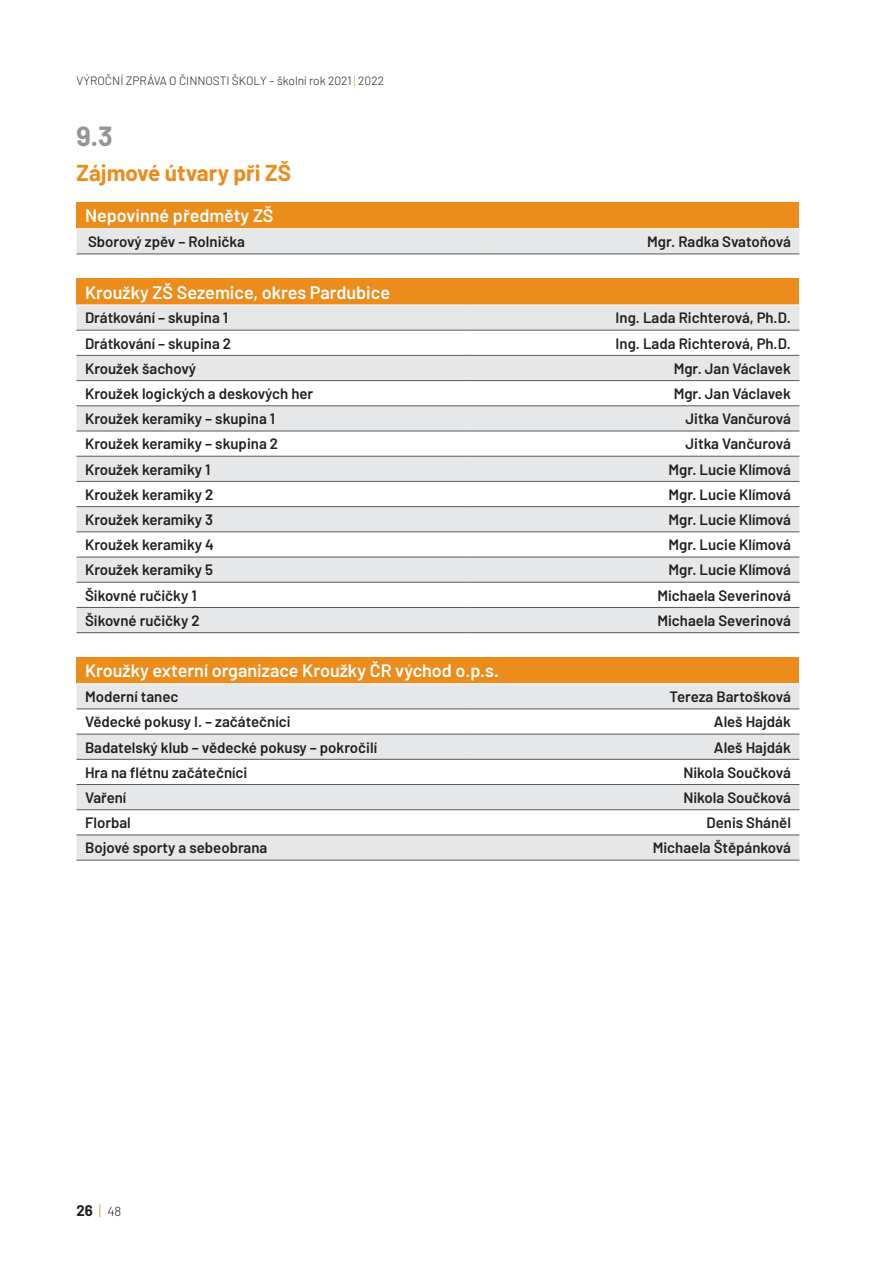
<style>
.page{position:relative;width:893px;height:1263px;background:#fff}
.page>*{position:absolute;margin:0;border:0;box-sizing:border-box;transform-origin:0 0}
.t1{font:700 27px "Barlow";color:#939598}
.t2{font:700 22.5px "Barlow";color:#eb8c1b}
.t3{font:600 18px "Barlow";color:#fff}
.t4{font:600 15px "Barlow";color:#231f20}
.t5{font:700 15px "Barlow";color:#231f20}
.t6{font:300 12px "Barlow";color:#231f20}
.s1{color:#eb8c1b}
.s2{font-weight:300;color:#eb8c1b}
.s3{font-weight:300;font-size:13.2px}
</style>
<div class="page">
<div style="left:77px;top:202px;width:722px;height:27px;background:#eb8c1b"></div>
<div style="left:77px;top:229px;width:722px;height:24px;background:#e6e7e9"></div>
<hr style="left:77px;top:253px;width:406px;height:1px;background:#57585a">
<hr style="left:483px;top:253px;width:316px;height:1px;background:#57585a">
<hr style="left:77px;top:228px;width:406px;height:1px;background:#fff">
<hr style="left:483px;top:228px;width:316px;height:1px;background:#fff">
<div style="left:77px;top:278px;width:722px;height:27px;background:#eb8c1b"></div>
<div style="left:77px;top:305px;width:722px;height:327px;background:#e6e7e9"></div>
<svg style="left:77px;top:331px;width:722px;height:276px"></svg>
<hr style="left:77px;top:632px;width:394px;height:1px;background:#57585a">
<hr style="left:471px;top:632px;width:328px;height:1px;background:#57585a">
<hr style="left:77px;top:304px;width:394px;height:1px;background:#fff">
<hr style="left:471px;top:304px;width:328px;height:1px;background:#fff">
<hr style="left:77px;top:330px;width:394px;height:1px;background:#57585a">
<hr style="left:471px;top:330px;width:328px;height:1px;background:#57585a">
<hr style="left:77px;top:355px;width:394px;height:1px;background:#57585a">
<hr style="left:471px;top:355px;width:328px;height:1px;background:#57585a">
<hr style="left:77px;top:380px;width:394px;height:1px;background:#57585a">
<hr style="left:471px;top:380px;width:328px;height:1px;background:#57585a">
<hr style="left:77px;top:405px;width:394px;height:1px;background:#57585a">
<hr style="left:471px;top:405px;width:328px;height:1px;background:#57585a">
<hr style="left:77px;top:431px;width:394px;height:1px;background:#57585a">
<hr style="left:471px;top:431px;width:328px;height:1px;background:#57585a">
<hr style="left:77px;top:456px;width:394px;height:1px;background:#57585a">
<hr style="left:471px;top:456px;width:328px;height:1px;background:#57585a">
<hr style="left:77px;top:481px;width:394px;height:1px;background:#57585a">
<hr style="left:471px;top:481px;width:328px;height:1px;background:#57585a">
<hr style="left:77px;top:506px;width:394px;height:1px;background:#57585a">
<hr style="left:471px;top:506px;width:328px;height:1px;background:#57585a">
<hr style="left:77px;top:532px;width:394px;height:1px;background:#57585a">
<hr style="left:471px;top:532px;width:328px;height:1px;background:#57585a">
<hr style="left:77px;top:557px;width:394px;height:1px;background:#57585a">
<hr style="left:471px;top:557px;width:328px;height:1px;background:#57585a">
<hr style="left:77px;top:582px;width:394px;height:1px;background:#57585a">
<hr style="left:471px;top:582px;width:328px;height:1px;background:#57585a">
<hr style="left:77px;top:607px;width:394px;height:1px;background:#57585a">
<hr style="left:471px;top:607px;width:328px;height:1px;background:#57585a">
<div style="left:77px;top:657px;width:722px;height:27px;background:#eb8c1b"></div>
<div style="left:77px;top:684px;width:722px;height:176px;background:#e6e7e9"></div>
<svg style="left:77px;top:710px;width:722px;height:125px"></svg>
<hr style="left:77px;top:683px;width:394px;height:1px;background:#fff">
<hr style="left:471px;top:683px;width:328px;height:1px;background:#fff">
<hr style="left:77px;top:709px;width:394px;height:1px;background:#57585a">
<hr style="left:471px;top:709px;width:328px;height:1px;background:#57585a">
<hr style="left:77px;top:734px;width:394px;height:1px;background:#57585a">
<hr style="left:471px;top:734px;width:328px;height:1px;background:#57585a">
<hr style="left:77px;top:759px;width:394px;height:1px;background:#57585a">
<hr style="left:471px;top:759px;width:328px;height:1px;background:#57585a">
<hr style="left:77px;top:784px;width:394px;height:1px;background:#57585a">
<hr style="left:471px;top:784px;width:328px;height:1px;background:#57585a">
<hr style="left:77px;top:809px;width:394px;height:1px;background:#57585a">
<hr style="left:471px;top:809px;width:328px;height:1px;background:#57585a">
<hr style="left:77px;top:835px;width:394px;height:1px;background:#57585a">
<hr style="left:471px;top:835px;width:328px;height:1px;background:#57585a">
<hr style="left:77px;top:860px;width:394px;height:1px;background:#57585a">
<hr style="left:471px;top:860px;width:328px;height:1px;background:#57585a">
<p class="t6" style="left:77px;top:72px;width:309px">VÝROČNÍ ZPRÁVA O ČINNOSTI ŠKOLY – školní rok 2021 <span class="s1">|</span> 2022</p>
<h1 class="t1" style="left:77px;top:116px;width:38px">9.3</h1>
<h2 class="t2" style="left:77px;top:156px;width:216px">Zájmové útvary při ZŠ</h2>
<p class="t3" style="left:85px;top:203px;width:190px">Nepovinné předměty ZŠ</p>
<p class="t4" style="left:88px;top:231px;width:158px">Sborový zpěv – Rolnička</p>
<p class="t4" style="left:647px;top:231px;width:145px">Mgr. Radka Svatoňová</p>
<p class="t3" style="left:85px;top:279px;width:307px">Kroužky ZŠ Sezemice, okres Pardubice</p>
<p class="t4" style="left:85px;top:307px;width:145px">Drátkování – skupina 1</p>
<p class="t4" style="left:616px;top:307px;width:177px">Ing. Lada Richterová, Ph.D.</p>
<p class="t4" style="left:85px;top:332px;width:148px">Drátkování – skupina 2</p>
<p class="t4" style="left:616px;top:332px;width:177px">Ing. Lada Richterová, Ph.D.</p>
<p class="t4" style="left:85px;top:357px;width:113px">Kroužek šachový</p>
<p class="t4" style="left:674px;top:357px;width:119px">Mgr. Jan Václavek</p>
<p class="t4" style="left:85px;top:383px;width:230px">Kroužek logických a deskových her</p>
<p class="t4" style="left:674px;top:383px;width:119px">Mgr. Jan Václavek</p>
<p class="t4" style="left:85px;top:408px;width:192px">Kroužek keramiky – skupina 1</p>
<p class="t4" style="left:685px;top:408px;width:107px">Jitka Vančurová</p>
<p class="t4" style="left:85px;top:433px;width:195px">Kroužek keramiky – skupina 2</p>
<p class="t4" style="left:685px;top:433px;width:107px">Jitka Vančurová</p>
<p class="t4" style="left:85px;top:458px;width:127px">Kroužek keramiky 1</p>
<p class="t4" style="left:668px;top:458px;width:124px">Mgr. Lucie Klímová</p>
<p class="t4" style="left:85px;top:483px;width:130px">Kroužek keramiky 2</p>
<p class="t4" style="left:668px;top:483px;width:124px">Mgr. Lucie Klímová</p>
<p class="t4" style="left:85px;top:509px;width:130px">Kroužek keramiky 3</p>
<p class="t4" style="left:668px;top:509px;width:124px">Mgr. Lucie Klímová</p>
<p class="t4" style="left:85px;top:534px;width:131px">Kroužek keramiky 4</p>
<p class="t4" style="left:668px;top:534px;width:124px">Mgr. Lucie Klímová</p>
<p class="t4" style="left:85px;top:559px;width:130px">Kroužek keramiky 5</p>
<p class="t4" style="left:668px;top:559px;width:124px">Mgr. Lucie Klímová</p>
<p class="t4" style="left:85px;top:584px;width:113px">Šikovné ručičky 1</p>
<p class="t4" style="left:657px;top:584px;width:135px">Michaela Severinová</p>
<p class="t4" style="left:85px;top:609px;width:116px">Šikovné ručičky 2</p>
<p class="t4" style="left:657px;top:609px;width:135px">Michaela Severinová</p>
<p class="t3" style="left:85px;top:658px;width:415px">Kroužky externí organizace Kroužky ČR východ o.p.s.</p>
<p class="t4" style="left:85px;top:686px;width:95px">Moderní tanec</p>
<p class="t4" style="left:670px;top:686px;width:123px">Tereza Bartošková</p>
<p class="t4" style="left:85px;top:711px;width:207px">Vědecké pokusy I. – začátečníci</p>
<p class="t4" style="left:714px;top:711px;width:78px">Aleš Hajdák</p>
<p class="t4" style="left:85px;top:736px;width:294px">Badatelský klub – vědecké pokusy – pokročilí</p>
<p class="t4" style="left:714px;top:736px;width:78px">Aleš Hajdák</p>
<p class="t4" style="left:85px;top:761px;width:164px">Hra na flétnu začátečníci</p>
<p class="t4" style="left:683px;top:761px;width:109px">Nikola Součková</p>
<p class="t4" style="left:85px;top:786px;width:43px">Vaření</p>
<p class="t4" style="left:683px;top:786px;width:109px">Nikola Součková</p>
<p class="t4" style="left:85px;top:812px;width:47px">Florbal</p>
<p class="t4" style="left:706px;top:812px;width:86px">Denis Sháněl</p>
<p class="t4" style="left:85px;top:837px;width:184px">Bojové sporty a sebeobrana</p>
<p class="t4" style="left:653px;top:837px;width:140px">Michaela Štěpánková</p>
<p class="t5" style="left:77px;top:1200px;width:46px">26 <span class="s2">|</span> <span class="s3">48</span></p>
</div>
